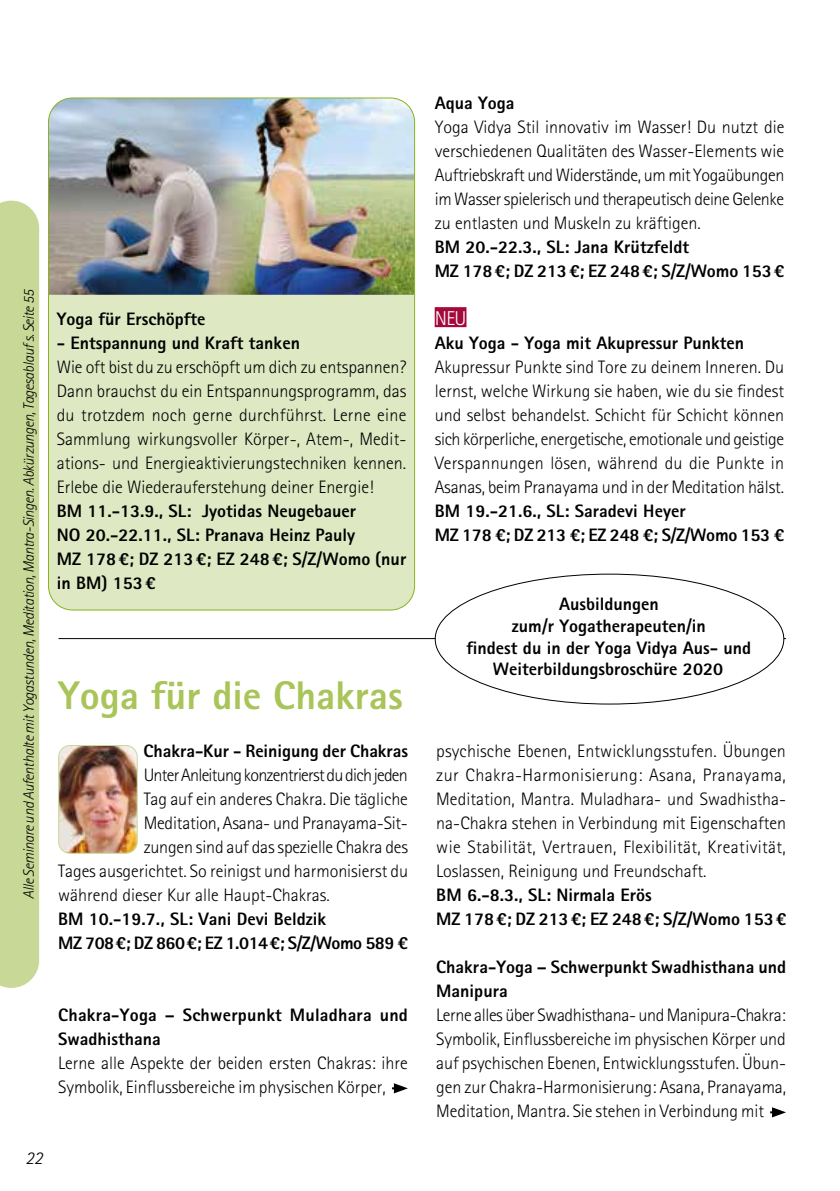
<style>
.page{position:relative;width:840px;height:1191px;background:#fff}
.page>*{position:absolute;margin:0;border:0;box-sizing:border-box;transform-origin:0 0}
.t1{font:800 40px "Agfa Rotis Sans Serif";color:#a9c458}
.t2{font:300 20px "Agfa Rotis Sans Serif";color:#fff}
.t3{font:300 18px/24px "Agfa Rotis Sans Serif";letter-spacing:-.005em;color:#000;text-align:justify}
.t4{font:800 18px/24px "Agfa Rotis Sans Serif";color:#000}
.t5{font:300 18px "Agfa Rotis Sans Serif";letter-spacing:-.04em;color:#000}
.t6{font:italic 300 18px "Agfa Rotis Sans Serif";color:#000}
.t7{font:italic 300 15px "Agfa Rotis Sans Serif";letter-spacing:-.03em;color:#000}
</style>
<div class="page">
<div style="left:0;top:200px;width:40px;height:788px;background:#c8d896"></div>
<hr style="left:58px;top:638px;width:727px;height:1px;background:#000">
<div style="left:48px;top:98px;width:366px;height:512px;background:#dee8c2;border-radius:24px"></div>
<img style="left:48px;top:99px;width:366px;height:196px">
<div style="left:434px;top:307px;width:32px;height:20px;background:#a30a3b"></div>
<img style="left:59px;top:747px;width:78px;height:106px">
<div style="left:58px;top:745px;width:80px;height:108px;border:1px solid #c8d896;border-radius:11px"></div>
<svg style="left:392px;top:1083px;width:15px;height:10px"></svg>
<svg style="left:770px;top:1107px;width:15px;height:10px"></svg>
<div style="left:435px;top:574px;width:348px;height:130px;background:#fff;border-radius:50%"></div>
<p class="t7" style="left:20px;top:898px;width:611px;rotate:-90deg">Alle Seminare und Aufenthalte mit Yogastunden, Meditation, Mantra-Singen. Abkürzungen, Tagesablaufs. Seite 55</p>
<p class="t4" style="left:57px;top:307px;width:150px">Yoga für Erschöpfte</p>
<p class="t4" style="left:57px;top:331px;width:245px">- Entspannung und Kraft tanken</p>
<p class="t3" style="left:57px;top:355px;width:351px">Wie oft bist du zu erschöpft um dich zu entspannen?<br>Dann brauchst du ein Entspannungsprogramm, das du trotzdem noch gerne durchführst. Lerne eine Sammlung wirkungsvoller Körper-, Atem-, Medit&shy;ations- und Energieaktivierungstechniken kennen.<br>Erlebe die Wiederauferstehung deiner Energie!</p>
<p class="t4" style="left:57px;top:499px;width:351px">BM 11.-13.9., SL: Jyotidas Neugebauer<br>NO 20.-22.11., SL: Pranava Heinz Pauly<br>MZ 178€; DZ 213€; EZ 248€; S/Z/Womo (nur in BM) 153€</p>
<h1 class="t1" style="left:58px;top:670px;width:346px">Yoga für die Chakras</h1>
<p class="t4" style="left:143px;top:739px;width:266px">Chakra-Kur - Reinigung der Chakras</p>
<p class="t5" style="left:144px;top:765px;width:265px">Unter Anleitung konzentrierst du dich jeden</p>
<p class="t3" style="left:144px;top:787px;width:265px">Tag auf ein anderes Chakra. Die tägliche</p>
<p class="t3" style="left:144px;top:811px;width:265px">Meditation, Asana- und Pranayama-Sit-</p>
<p class="t3" style="left:144px;top:835px;width:266px">zungen sind auf das spezielle Chakra des</p>
<p class="t3" style="left:58px;top:859px;width:351px">Tages ausgerichtet. So reinigst und harmonisierst du</p>
<p class="t3" style="left:58px;top:883px;width:273px">während dieser Kur alle Haupt-Chakras.</p>
<p class="t4" style="left:58px;top:907px;width:351px">BM 10.-19.7., SL: Vani Devi Beldzik<br>MZ 708€; DZ 860€; EZ 1.014€; S/Z/Womo 589 €</p>
<p class="t4" style="left:58px;top:1003px;width:351px">Chakra-Yoga – Schwerpunkt Muladhara und<br>Swadhisthana</p>
<p class="t3" style="left:58px;top:1051px;width:351px">Lerne alle Aspekte der beiden ersten Chakras: ihre<br>Symbolik, Einflussbereiche im physischen Körper,</p>
<p class="t6" style="left:25px;top:1147px;width:19px">22</p>
<p class="t4" style="left:434px;top:91px;width:81px">Aqua Yoga</p>
<p class="t3" style="left:434px;top:115px;width:351px">Yoga Vidya Stil innovativ im Wasser! Du nutzt die verschiedenen Qualitäten des Wasser-Elements wie Auftriebskraft und Widerstände, um mit Yogaübungen im Wasser spielerisch und therapeutisch deine Gelenke zu entlasten und Muskeln zu kräftigen.</p>
<p class="t4" style="left:434px;top:235px;width:351px">BM 20.-22.3., SL: Jana Krützfeldt<br>MZ 178€; DZ 213€; EZ 248€; S/Z/Womo 153€</p>
<p class="t2" style="left:434px;top:307px;width:33px">NEU</p>
<p class="t4" style="left:434px;top:331px;width:311px">Aku Yoga - Yoga mit Akupressur Punkten</p>
<p class="t3" style="left:434px;top:355px;width:351px">Akupressur Punkte sind Tore zu deinem Inneren. Du lernst, welche Wirkung sie haben, wie du sie findest und selbst behandelst. Schicht für Schicht können sich körperliche, energetische, emotionale und geistige Verspannungen lösen, während du die Punkte in Asanas, beim Pranayama und in der Meditation hälst.</p>
<p class="t4" style="left:434px;top:499px;width:351px">BM 19.-21.6., SL: Saradevi Heyer<br>MZ 178 €; DZ 213 €; EZ 248 €; S/Z/Womo 153 €</p>
<p class="t4" style="left:466px;top:593px;width:286px;line-height:21.6px;text-align:center">Ausbildungen<br>zum/r Yogatherapeuten/in<br>findest du in der Yoga Vidya Aus- und<br>Weiterbildungsbroschüre 2020</p>
<p class="t3" style="left:436px;top:739px;width:351px">psychische Ebenen, Entwicklungsstufen. Übungen zur Chakra-Harmonisierung: Asana, Pranayama, Meditation, Mantra. Muladhara- und Swadhistha&shy;na-Chakra stehen in Verbindung mit Eigenschaften wie Stabilität, Vertrauen, Flexibilität, Kreativität, Loslassen, Reinigung und Freundschaft.</p>
<p class="t4" style="left:436px;top:883px;width:351px">BM 6.-8.3., SL: Nirmala Erös<br>MZ 178€; DZ 213€; EZ 248€; S/Z/Womo 153€</p>
<p class="t4" style="left:436px;top:955px;width:351px">Chakra-Yoga – Schwerpunkt Swadhisthana und<br>Manipura</p>
<p class="t3" style="left:436px;top:1003px;width:351px">Lerne alles über Swadhisthana- und Manipura-Chakra:<br>Symbolik, Einflussbereiche im physischen Körper und auf psychischen Ebenen, Entwicklungsstufen. Übun&shy;gen zur Chakra-Harmonisierung: Asana, Pranayama, Meditation, Mantra. Sie stehen in Verbindung mit</p>
</div>
